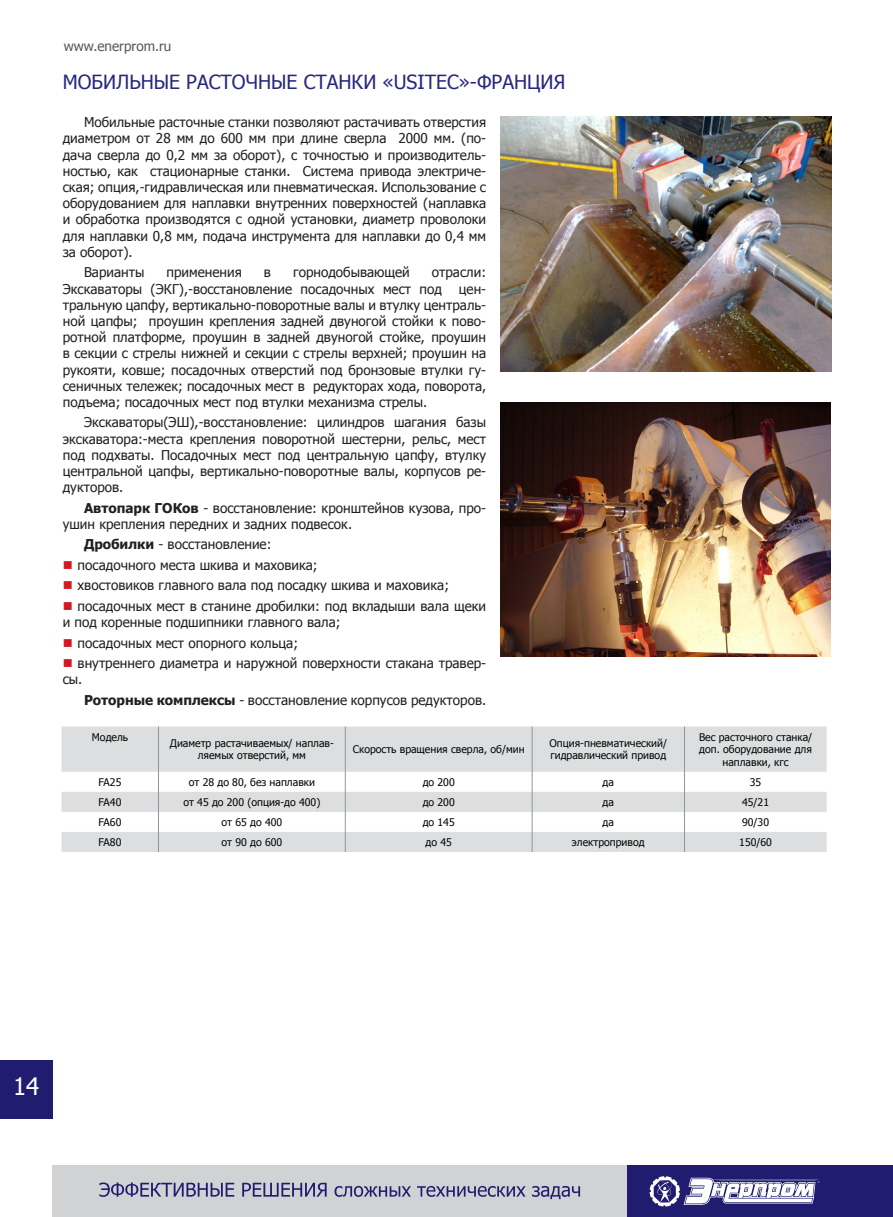
<style>
.page{position:relative;width:893px;height:1217px;background:#fff}
.page>*{position:absolute;margin:0;border:0;box-sizing:border-box;transform-origin:0 0}
.t1{font:24px "Tahoma";color:#fff}
.ЗАГОЛОВОК{font:19.5px "Tahoma";color:#292780}
.Text{font:13.5px/16.2px "Tahoma";color:#231f20;text-align:justify}
.t2{font:13.5px "Tahoma";color:#57585a}
.Подпись_Рисунки{font:10.5px/12.6px "Tahoma";color:#040503;text-align:center}
.s1{font-weight:700}
</style>
<div class="page">
<div style="left:0;top:1059px;width:52px;height:59px;background:#201c70"></div>
<div style="left:52px;top:1164px;width:575px;height:52px;background:#d1d2d4"></div>
<svg style="left:99px;top:1182px;width:481px;height:16px"></svg>
<div style="left:627px;top:1164px;width:266px;height:52px;background:#201c70"></div>
<svg style="left:650px;top:1176px;width:170px;height:30px"></svg>
<svg style="left:62px;top:726px;width:765px;height:125px;fill:#dddee0"></svg>
<hr style="left:158px;top:726px;width:1px;height:45px;background:#939598">
<hr style="left:345px;top:726px;width:1px;height:45px;background:#939598">
<hr style="left:532px;top:726px;width:1px;height:45px;background:#939598">
<hr style="left:684px;top:726px;width:1px;height:45px;background:#939598">
<svg style="left:158px;top:771px;width:1px;height:80px"></svg>
<svg style="left:345px;top:771px;width:1px;height:80px"></svg>
<svg style="left:532px;top:771px;width:1px;height:80px"></svg>
<svg style="left:684px;top:771px;width:1px;height:80px"></svg>
<img style="left:501px;top:117px;width:330px;height:254px">
<img style="left:501px;top:402px;width:329px;height:254px">
<p class="t2" style="left:64px;top:37px;width:109px">www.enerprom.ru</p>
<p class="ЗАГОЛОВОК" style="left:63px;top:69px;width:504px">МОБИЛЬНЫЕ РАСТОЧНЫЕ СТАНКИ «USITEC»-ФРАНЦИЯ</p>
<p class="Text" style="left:63px;top:113px;width:425px;text-indent:21px">Мобильные расточные станки позволяют растачивать отверстия диаметром от 28 мм до 600 мм при длине сверла 2000 мм. (по&shy;дача сверла до 0,2 мм за оборот), с точностью и производитель&shy;ностью, как стационарные станки. Система привода электриче&shy;ская; опция,-гидравлическая или пневматическая. Использование с оборудованием для наплавки внутренних поверхностей (наплавка и обработка производятся с одной установки, диаметр проволоки для наплавки 0,8 мм, подача инструмента для наплавки до 0,4 мм за оборот).</p>
<p class="Text" style="left:84px;top:263px;width:62px">Варианты</p>
<p class="Text" style="left:166px;top:263px;width:77px">применения</p>
<p class="Text" style="left:264px;top:263px;width:9px">в</p>
<p class="Text" style="left:293px;top:263px;width:118px">горнодобывающей</p>
<p class="Text" style="left:63px;top:263px;width:425px;text-indent:369px">отрасли:<br>Экскаваторы (ЭКГ),-восстановление посадочных мест под цен&shy;тральную цапфу, вертикально-поворотные валы и втулку централь&shy;ной цапфы; проушин крепления задней двуногой стойки к пово&shy;ротной платформе, проушин в задней двуногой стойке, проушин в секции с стрелы нижней и секции с стрелы верхней; проушин на рукояти, ковше; посадочных отверстий под бронзовые втулки гу&shy;сеничных тележек; посадочных мест в редукторах хода, поворота, подъема; посадочных мест под втулки механизма стрелы.</p>
<p class="Text" style="left:63px;top:414px;width:425px;text-indent:21px">Экскаваторы(ЭШ),-восстановление: цилиндров шагания базы экскаватора:-места крепления поворотной шестерни, рельс, мест под подхваты. Посадочных мест под центральную цапфу, втулку центральной цапфы, вертикально-поворотные валы, корпусов ре&shy;дукторов.</p>
<p class="Text" style="left:63px;top:499px;width:425px;text-indent:21px"><span class="s1">Автопарк ГОКов</span> - восстановление: кронштейнов кузова, про&shy;ушин крепления передних и задних подвесок.</p>
<p class="Text" style="left:84px;top:535px;width:189px"><span class="s1">Дробилки</span> - восстановление:</p>
<p class="Text" style="left:78px;top:556px;width:242px">посадочного места шкива и маховика;</p>
<p class="Text" style="left:78px;top:576px;width:373px">хвостовиков главного вала под посадку шкива и маховика;</p>
<p class="Text" style="left:63px;top:597px;width:425px;text-indent:15px">посадочных мест в станине дробилки: под вкладыши вала щеки и под коренные подшипники главного вала;</p>
<p class="Text" style="left:78px;top:633px;width:222px">посадочных мест опорного кольца;</p>
<p class="Text" style="left:63px;top:654px;width:425px;text-indent:15px">внутреннего диаметра и наружной поверхности стакана травер&shy;сы.</p>
<p class="Text" style="left:84px;top:691px;width:404px"><span class="s1">Роторные комплексы</span> - восстановление корпусов редукторов.</p>
<p class="Подпись_Рисунки" style="left:92px;top:729px;width:38px">Модель</p>
<p class="Подпись_Рисунки" style="left:170px;top:736px;width:166px">Диаметр растачиваемых/ наплав&shy;ляемых отверстий, мм</p>
<p class="Подпись_Рисунки" style="left:353px;top:742px;width:173px">Скорость вращения сверла, об/мин</p>
<p class="Подпись_Рисунки" style="left:549px;top:736px;width:119px;text-align:left">Опция-пневматический/ гидравлический привод</p>
<p class="Подпись_Рисунки" style="left:699px;top:729px;width:115px">Вес расточного станка/ доп. оборудование для наплавки, кгс</p>
<p class="Подпись_Рисунки" style="left:99px;top:775px;width:24px">FA25</p>
<p class="Подпись_Рисунки" style="left:189px;top:775px;width:128px">от 28 до 80, без наплавки</p>
<p class="Подпись_Рисунки" style="left:423px;top:775px;width:34px">до 200</p>
<p class="Подпись_Рисунки" style="left:603px;top:775px;width:13px">да</p>
<p class="Подпись_Рисунки" style="left:750px;top:775px;width:13px">35</p>
<p class="Подпись_Рисунки" style="left:99px;top:795px;width:24px">FA40</p>
<p class="Подпись_Рисунки" style="left:183px;top:795px;width:138px">от 45 до 200 (опция-до 400)</p>
<p class="Подпись_Рисунки" style="left:423px;top:795px;width:34px">до 200</p>
<p class="Подпись_Рисунки" style="left:603px;top:795px;width:13px">да</p>
<p class="Подпись_Рисунки" style="left:742px;top:795px;width:28px">45/21</p>
<p class="Подпись_Рисунки" style="left:99px;top:815px;width:24px">FA60</p>
<p class="Подпись_Рисунки" style="left:222px;top:815px;width:62px">от 65 до 400</p>
<p class="Подпись_Рисунки" style="left:423px;top:815px;width:34px">до 145</p>
<p class="Подпись_Рисунки" style="left:603px;top:815px;width:13px">да</p>
<p class="Подпись_Рисунки" style="left:742px;top:815px;width:28px">90/30</p>
<p class="Подпись_Рисунки" style="left:99px;top:835px;width:24px">FA80</p>
<p class="Подпись_Рисунки" style="left:222px;top:835px;width:62px">от 90 до 600</p>
<p class="Подпись_Рисунки" style="left:426px;top:835px;width:28px">до 45</p>
<p class="Подпись_Рисунки" style="left:572px;top:835px;width:74px">электропривод</p>
<p class="Подпись_Рисунки" style="left:739px;top:835px;width:34px">150/60</p>
<h1 class="t1" style="left:13px;top:1070px;width:28px">14</h1>
</div>
